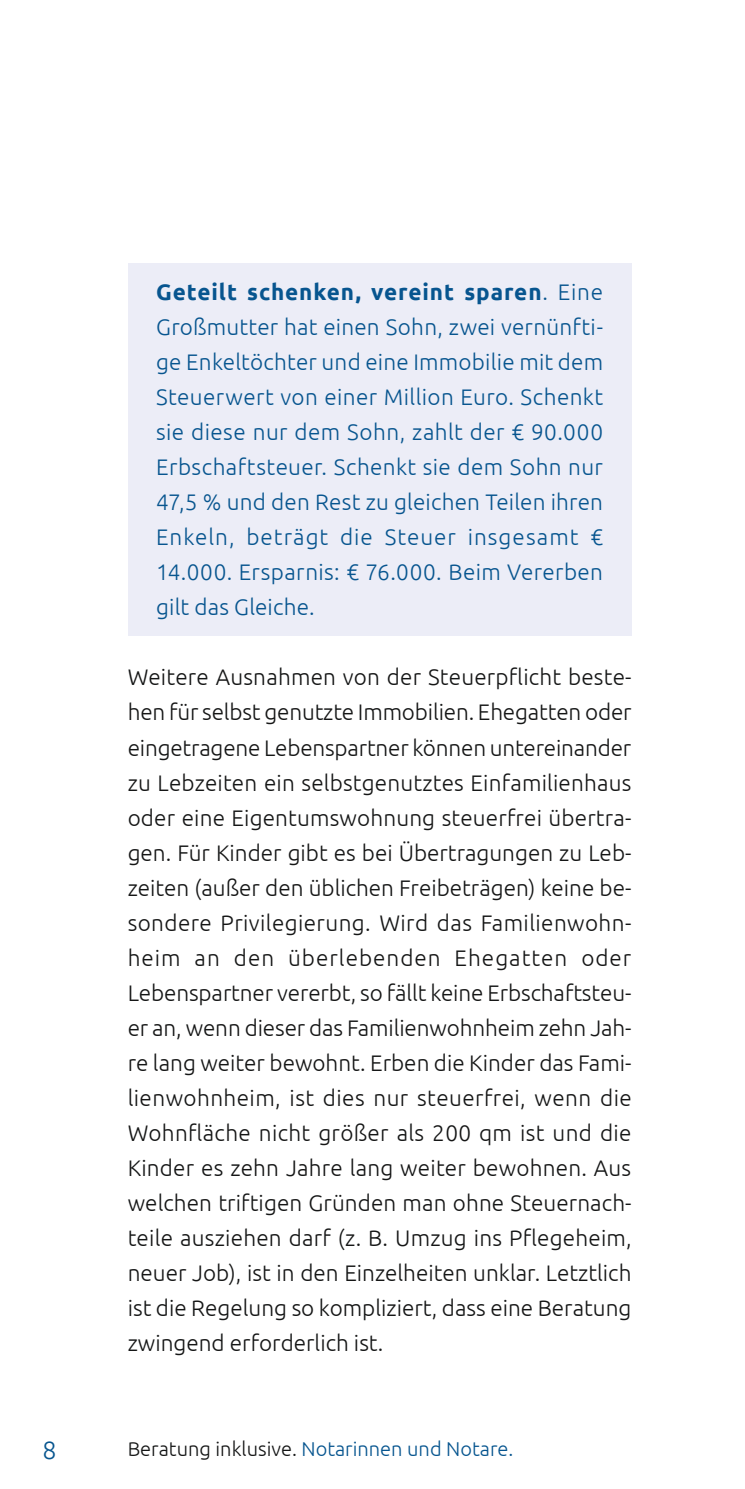
<style>
.page{position:relative;width:745px;height:1489px;background:#fff}
.page>*{position:absolute;margin:0;border:0;box-sizing:border-box;transform-origin:0 0}
.t1{font:300 25px "Ubuntu";color:#07558f}
.t2{font:300 22.5px/35px "Ubuntu";color:#151616;text-align:justify}
.t3{font:300 22.5px/35px "Ubuntu";letter-spacing:.015em;color:#07558f;text-align:justify}
.t4{font:300 20px "Ubuntu";color:#07558f}
.s1{font-weight:700}
.s2{color:#151616}
</style>
<div class="page">
<div style="left:128px;top:263px;width:503px;height:373px;background:#ecedf7"></div>
<p class="t3" style="left:156px;top:274px;width:448px"><span class="s1">Geteilt schenken, vereint sparen</span>. Eine Großmutter hat einen Sohn, zwei vernünfti&shy;ge Enkeltöchter und eine Immobilie mit dem Steuerwert von einer Million Euro. Schenkt sie diese nur dem Sohn, zahlt der € 90.000<br>Erbschaftsteuer. Schenkt sie dem Sohn nur 47,5 % und den Rest zu gleichen Teilen ihren Enkeln, beträgt die Steuer insgesamt € 14.000. Ersparnis: € 76.000. Beim Vererben gilt das Gleiche.</p>
<p class="t2" style="left:128px;top:659px;width:505px">Weitere Ausnahmen von der Steuerpflicht beste&shy;hen für selbst genutzte Immobilien. Ehegatten oder eingetragene Lebenspartner können untereinander zu Lebzeiten ein selbstgenutztes Einfamilienhaus oder eine Eigentumswohnung steuerfrei übertra&shy;gen. Für Kinder gibt es bei Übertragungen zu Leb&shy;zeiten (außer den üblichen Freibeträgen) keine be&shy;sondere Privilegierung. Wird das Familienwohn&shy;heim an den überlebenden Ehegatten oder Lebenspartner vererbt, so fällt keine Erbschaftsteu&shy;er an, wenn dieser das Familienwohnheim zehn Jah&shy;re lang weiter bewohnt. Erben die Kinder das Fami&shy;lienwohnheim, ist dies nur steuerfrei, wenn die Wohnfläche nicht größer als 200 qm ist und die Kinder es zehn Jahre lang weiter bewohnen. Aus welchen triftigen Gründen man ohne Steuernach&shy;teile ausziehen darf (z. B. Umzug ins Pflegeheim, neuer Job), ist in den Einzelheiten unklar. Letztlich ist die Regelung so kompliziert, dass eine Beratung zwingend erforderlich ist.</p>
<p class="t1" style="left:43px;top:1434px;width:16px">8</p>
<p class="t4" style="left:128px;top:1436px;width:387px"><span class="s2">Beratung inklusive.</span> Notarinnen und Notare.</p>
</div>
